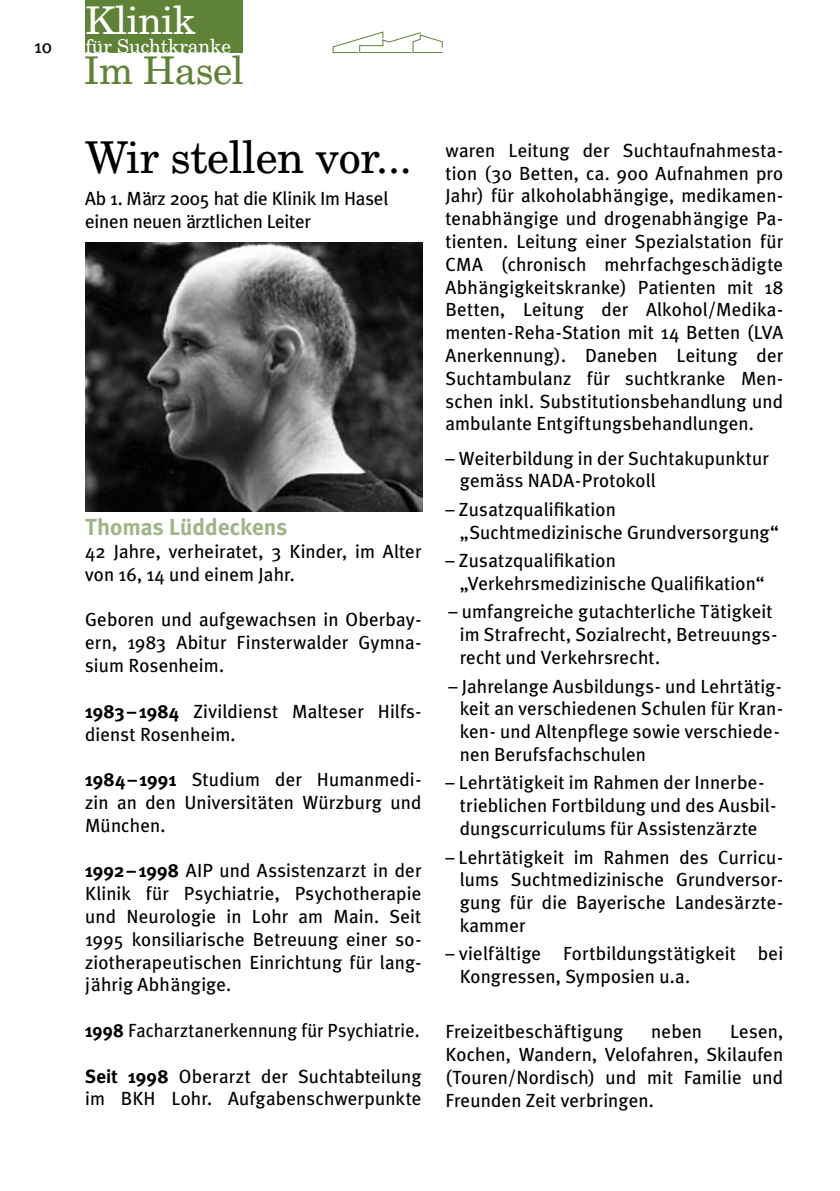
<style>
.page{position:relative;width:840px;height:1191px;background:#fff}
.page>*{position:absolute;margin:0;border:0;box-sizing:border-box;transform-origin:0 0}
.t1{font:44px "New Century Schlbk";letter-spacing:-.01em;color:#000}
.t2{font:38.4px "New Century Schlbk";letter-spacing:-.01em;color:#5f8336}
.t3{font:38.4px "New Century Schlbk";letter-spacing:-.01em;color:#fff}
.t4{font:700 23.2px "Meta Plus";color:#9fb586}
.t5{font:19.2px "New Century Schlbk";letter-spacing:-.005em;color:#fff}
.t6{font:19px/22.8px "Meta Plus";letter-spacing:.005em;color:#000}
.t7{font:19px "Meta Plus";letter-spacing:.005em;color:#000;scale:.96 1}
.s1{font-weight:700}
</style>
<div class="page">
<div style="left:85px;top:0;width:158px;height:53px;background:#5f8336"></div>
<svg style="left:332px;top:31px;width:111px;height:22px"></svg>
<img style="left:85px;top:242px;width:337px;height:269px">
<h2 class="t3" style="left:85px;top:-4px;width:112px">Klinik</h2>
<p class="t6" style="left:34px;top:35px;width:19px">10</p>
<p class="t5" style="left:85px;top:34px;width:147px">für Suchtkranke</p>
<h2 class="t2" style="left:84px;top:47px;width:161px">Im Hasel</h2>
<h1 class="t1" style="left:85px;top:130px;width:328px">Wir stellen vor...</h1>
<p class="t6" style="left:85px;top:187px;width:304px">Ab 1. März 2005 hat die Klinik Im Hasel einen neuen ärztlichen Leiter</p>
<p class="t4" style="left:85px;top:514px;width:204px">Thomas Lüddeckens</p>
<p class="t6" style="left:85px;top:540px;width:337px">42 Jahre, verheiratet, 3 Kinder, im Alter von 16, 14 und einem Jahr.</p>
<p class="t6" style="left:85px;top:608px;width:338px;text-align:justify">Geboren und aufgewachsen in Oberbay&shy;ern, 1983 Abitur Finsterwalder Gymna&shy;sium Rosenheim.</p>
<p class="t6" style="left:85px;top:699px;width:338px"><span class="s1">1983 – 1984</span> Zivildienst Malteser Hilfs&shy;dienst Rosenheim.</p>
<p class="t6" style="left:85px;top:768px;width:338px;text-align:justify"><span class="s1">1984 – 1991</span> Studium der Humanmedi&shy;zin an den Universitäten Würzburg und München.</p>
<p class="t6" style="left:85px;top:859px;width:338px;text-align:justify"><span class="s1">1992 – 1998</span> AIP und Assistenzarzt in der Klinik für Psychiatrie, Psychotherapie und Neurologie in Lohr am Main. Seit 1995 konsiliarische Betreuung einer so&shy;ziotherapeutischen Einrichtung für lang&shy;jährig Abhängige.</p>
<p class="t7" style="left:85px;top:1019px;width:350px"><span class="s1">1998</span> Facharztanerkennung für Psychiatrie.</p>
<p class="t6" style="left:85px;top:1064px;width:337px"><span class="s1">Seit 1998</span> Oberarzt der Suchtabteilung im BKH Lohr. Aufgabenschwerpunkte</p>
<p class="t6" style="left:445px;top:139px;width:339px;text-align:justify">waren Leitung der Suchtaufnahmesta&shy;tion (30 Betten, ca. 900 Aufnahmen pro Jahr) für alkoholabhängige, medikamen&shy;tenabhängige und drogenabhängige Pa&shy;tienten. Leitung einer Spezialstation für CMA (chronisch mehrfachgeschädigte Abhängigkeitskranke) Patienten mit 18<br>Betten, Leitung der Alkohol/Medika&shy;menten-Reha-Station mit 14 Betten (LVA Anerkennung). Daneben Leitung der Suchtambulanz für suchtkranke Men&shy;schen inkl. Substitutionsbehandlung und ambulante Entgiftungsbehandlungen.</p>
<p class="t6" style="left:459px;top:446px;width:310px;text-indent:-14px">– Weiterbildung in der Suchtakupunktur gemäss NADA-Protokoll</p>
<p class="t6" style="left:459px;top:498px;width:320px;text-indent:-14px">– Zusatzqualifikation „Suchtmedizinische Grundversorgung“</p>
<p class="t6" style="left:459px;top:549px;width:306px;text-indent:-14px">– Zusatzqualifikation „Verkehrsmedizinische Qualifikation“</p>
<p class="t6" style="left:459px;top:600px;width:319px;text-indent:-11px">– umfangreiche gutachterliche Tätigkeit im Strafrecht, Sozialrecht, Betreuungs&shy;recht und Verkehrsrecht.</p>
<p class="t6" style="left:459px;top:674px;width:324px;text-indent:-11px">– Jahrelange Ausbildungs- und Lehrtätig&shy;keit an verschiedenen Schulen für Kran&shy;ken- und Altenpflege sowie verschiede&shy;nen Berufsfachschulen</p>
<p class="t6" style="left:459px;top:771px;width:318px;text-indent:-14px">– Lehrtätigkeit im Rahmen der Innerbe&shy;trieblichen Fortbildung und des Ausbil&shy;dungscurriculums für Assistenzärzte</p>
<p class="t6" style="left:459px;top:845px;width:325px;text-align:justify;text-indent:-14px">– Lehrtätigkeit im Rahmen des Curricu&shy;lums Suchtmedizinische Grundversor&shy;gung für die Bayerische Landesärzte&shy;kammer</p>
<p class="t6" style="left:459px;top:942px;width:325px;text-indent:-14px">– vielfältige Fortbildungstätigkeit bei<br>Kongressen, Symposien u.a.</p>
<p class="t6" style="left:445px;top:1020px;width:179px">Freizeitbeschäftigung</p>
<p class="t6" style="left:651px;top:1020px;width:52px">neben</p>
<p class="t6" style="left:445px;top:1020px;width:339px;text-align:justify;text-indent:284px">Lesen, Kochen, Wandern, Velofahren, Skilaufen (Touren/Nordisch) und mit Familie und Freunden Zeit verbringen.</p>
</div>
